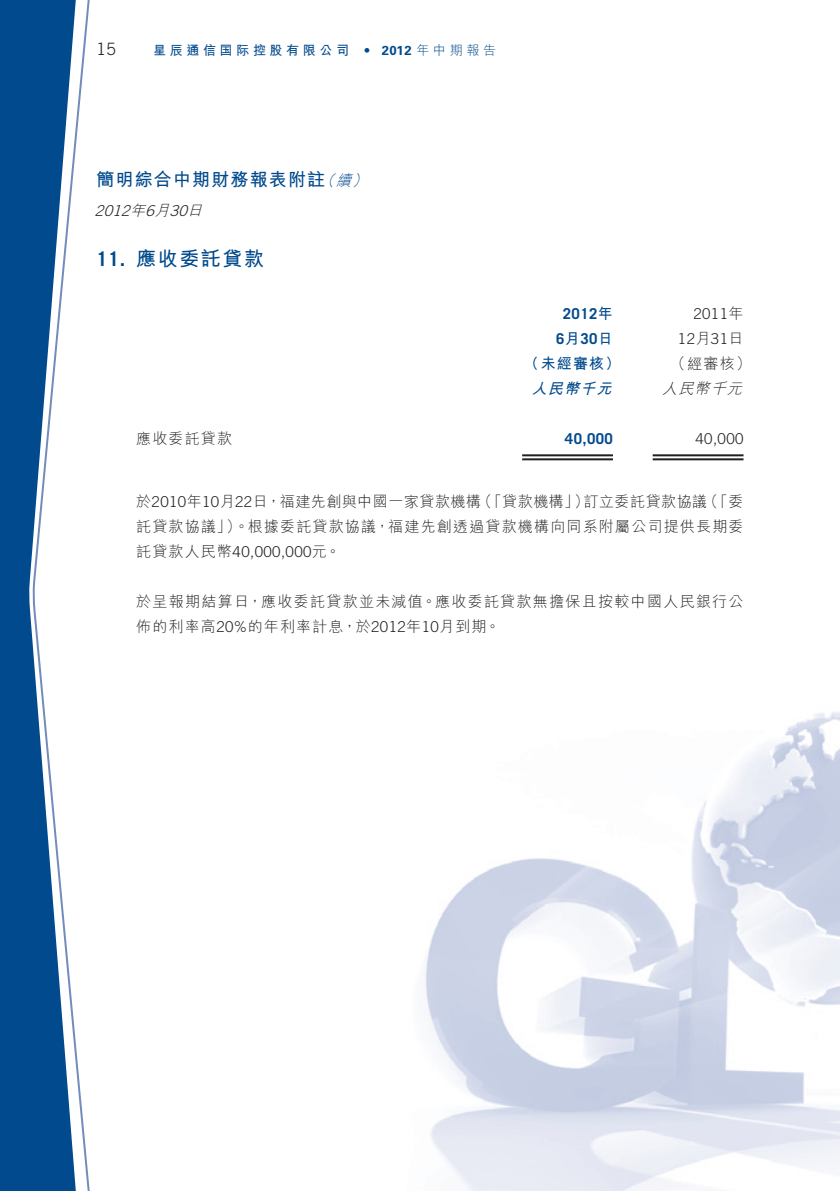
<style>
.page{position:relative;width:840px;height:1191px;background:#fff}
.page>*{position:absolute;margin:0;border:0;box-sizing:border-box;transform-origin:0 0}
.Heading_2{font:700 20px "M Hei HK";letter-spacing:.08em;color:#004a8d}
.Heading_2-2{font:700 20px "Trade Gothic LT Std";color:#004a8d}
.Heading_1{font:700 18px "M Hei HK";letter-spacing:.065em;color:#004a8d}
.t1{font:300 17px "Trade Gothic LT Std";color:#231f20}
.Body_Text{font:300 15px/25px "M Hei HK";letter-spacing:.08em;color:#231f20}
.Body_Text-2{font:300 15px "Trade Gothic LT Std";letter-spacing:.03em;color:#231f20}
.Body_Text-3{font:700 15px "Trade Gothic LT Std";letter-spacing:.03em;color:#004a8d}
.Body_Text-4{font:italic 300 15px "M Hei HK";color:#231f20}
.Body_Text-5{font:300 15px "M Hei HK";letter-spacing:.035em;color:#231f20}
.Body_Text-6{font:italic 300 15px "Trade Gothic LT Std";color:#231f20}
.Body_Text-7{font:700 15px "M Hei HK";color:#004a8d}
.Body_Text-8{font:italic 700 15px "M Hei HK";color:#004a8d}
.Heading_1-2{font:italic 300 15px "M Hei HK";color:#004a8d}
.t2{font:700 13px "M Hei HK";letter-spacing:.28em;color:#004a8d}
.t3{font:300 13px "M Hei HK";letter-spacing:.28em;color:#004a8d}
.t4{font:700 13px "Univers LT Std";color:#004a8d}
.s1{font-family:"M Hei HKS"}
.s2{font-family:"Univers LT Std";font-weight:700}
.s3{font-family:"Trade Gothic LT Std"}
.s4{font-family:"M Hei HK"}
</style>
<div class="page">
<img style="left:422px;top:712px;width:417px;height:479px">
<svg style="left:0;top:0;width:90px;height:1191px"></svg>
<hr style="left:522px;top:454px;width:90px;height:2px;background:#231f20">
<hr style="left:522px;top:458px;width:90px;height:2px;background:#231f20">
<hr style="left:652px;top:454px;width:91px;height:2px;background:#231f20">
<hr style="left:652px;top:458px;width:91px;height:2px;background:#231f20">
<p class="t1" style="left:96px;top:39px;width:21px">15</p>
<p class="t2" style="left:153px;top:41px;width:197px">星辰通信<span class="s1">國際</span>控股有限公司</p>
<p class="t4" style="left:364px;top:43px;width:6px">•</p>
<p class="t3" style="left:381px;top:44px;width:116px"><span class="s2">2012</span>年中期報告</p>
<p class="Heading_1" style="left:96px;top:166px;width:230px">簡明綜合中期財務報表附註</p>
<p class="Body_Text-4" style="left:187px;top:203px;width:20px">日</p>
<p class="Heading_1-2" style="left:336px;top:173px;width:20px">續</p>
<p class="Heading_1-2" style="left:319px;top:173px;width:20px">（</p>
<p class="Heading_1-2" style="left:352px;top:173px;width:20px">(</p>
<p class="Body_Text-4" style="left:130px;top:203px;width:20px">年</p>
<p class="Body_Text-4" style="left:145px;top:203px;width:29px">月<span class="s3">6</span></p>
<p class="Body_Text-6" style="left:95px;top:201px;width:41px">2012</p>
<p class="Body_Text-6" style="left:169px;top:201px;width:23px">30</p>
<p class="Heading_2-2" style="left:96px;top:246px;width:30px">11.</p>
<p class="Heading_2" style="left:136px;top:244px;width:129px">應收委託貸款</p>
<p class="Body_Text" style="left:136px;top:425px;width:97px">應收委託貸款</p>
<p class="Body_Text-3" style="left:562px;top:304px;width:52px">2012<span class="s4">年</span></p>
<p class="Body_Text-3" style="left:556px;top:329px;width:58px"><span class="s4">月</span>6 30<span class="s4">日</span></p>
<p class="Body_Text-7" style="left:523px;top:352px;width:98px">（未經審核）</p>
<p class="Body_Text-8" style="left:531px;top:377px;width:86px">人民幣千元</p>
<p class="Body_Text-3" style="left:564px;top:429px;width:49px">40,000</p>
<p class="Body_Text-2" style="left:693px;top:304px;width:52px">2011<span class="s4">年</span></p>
<p class="Body_Text-2" style="left:677px;top:329px;width:67px">12<span class="s4">月</span>31<span class="s4">日</span></p>
<p class="Body_Text" style="left:670px;top:350px;width:82px">（經審核(</p>
<p class="Body_Text-4" style="left:661px;top:380px;width:85px">人民幣千元</p>
<p class="Body_Text-2" style="left:695px;top:429px;width:49px">40,000</p>
<p class="Body_Text" style="left:136px;top:488px;width:608px">於<span class="s3">2010</span>年<span class="s3">10</span>月<span class="s3">22</span>日，福建先創與中國一家貸款機構<br>託貸款協議」）。根據委託貸款協議，福建先創透過貸款機構向同系附屬公司提供長期委託貸款人民幣<span class="s3">40,000,000</span>元。</p>
<p class="Body_Text" style="left:136px;top:588px;width:608px">於呈報期結算日，應收委託貸款並未減值。應收委託貸款無擔保且按較中國人民銀行公佈的利率高<span class="s3">20%</span>的年利率計息，於<span class="s3">2012</span>年<span class="s3">10</span>月到期。</p>
<p class="Body_Text" style="left:477px;top:488px;width:113px">（「貸款機構」）</p>
<p class="Body_Text-5" style="left:583px;top:493px;width:125px">訂立委託貸款協議</p>
<p class="Body_Text" style="left:702px;top:488px;width:42px">（「委</p>
</div>
